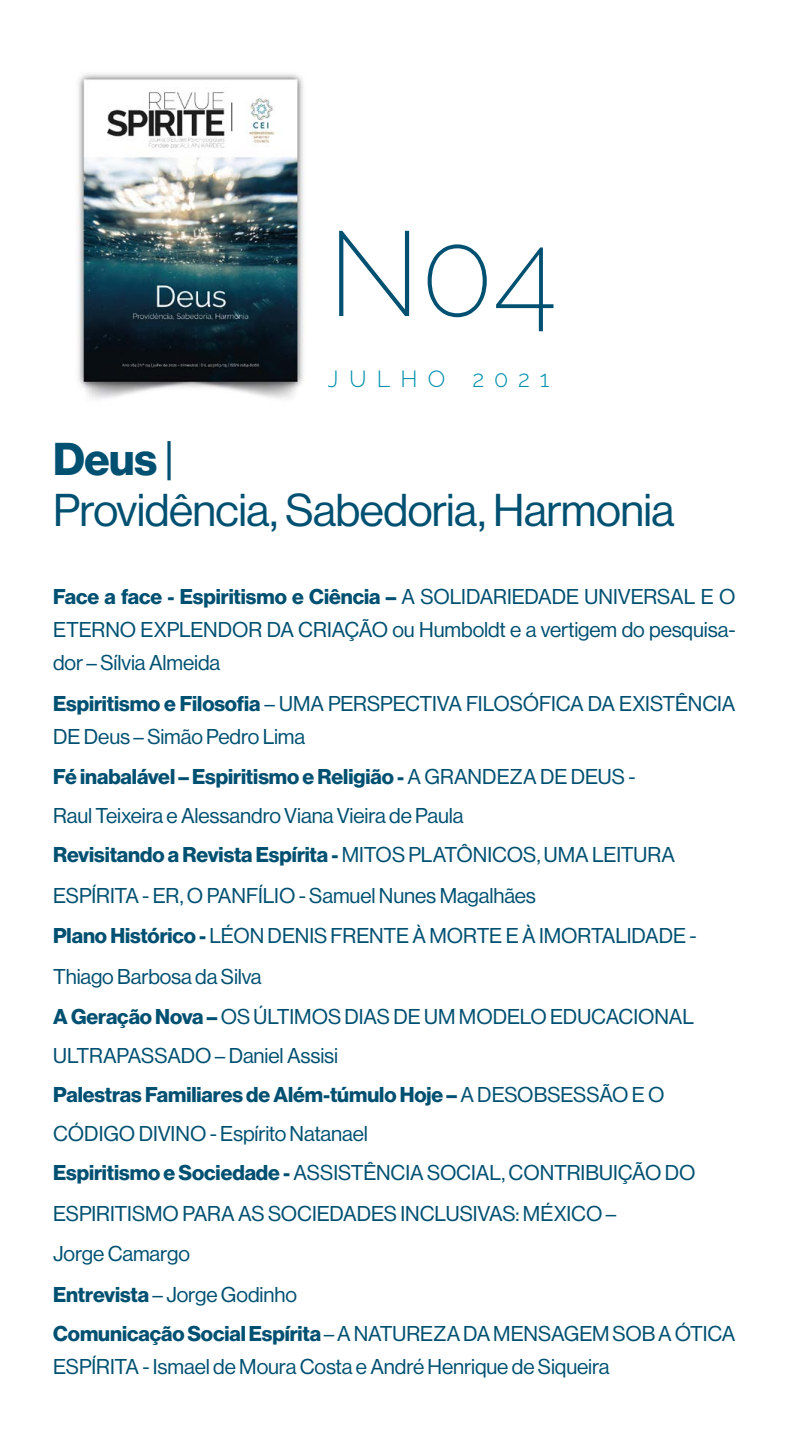
<style>
.page{position:relative;width:810px;height:1440px;background:#fff}
.page>*{position:absolute;margin:0;border:0;box-sizing:border-box;transform-origin:0 0}
.t1{font:200 120px "Raleway";color:#005071}
.t2{font:45px "N Haas Grotesk DS Pro 55 Rg";letter-spacing:-.015em;color:#005071}
.t3{font:45px "N Haas Grotesk DS Pro 75 Bd";color:#005071}
.t4{font:300 23.25px "Raleway";letter-spacing:.435em;color:#0090aa}
.t5{font:21px/39.9px "N Haas Grotesk DS Pro 55 Rg";letter-spacing:-.005em;color:#005071}
.t6{font:21px "N Haas Grotesk DS Pro 75 Bd";color:#005071}
.s1{font-family:"N Haas Grotesk DS Pro 55 Rg"}
.s2{font-family:"N Haas Grotesk DS Pro 75 Bd"}
.s3{font-style:inherit}
</style>
<div class="page">
<img style="left:77px;top:73px;width:227px;height:326px">
<h1 class="t1" style="left:328px;top:203px;width:231px">N04</h1>
<p class="t4" style="left:328px;top:366px;width:223px">JULHO 2021</p>
<h2 class="t3" style="left:53px;top:433px;width:123px">Deus <span class="s1">|</span></h2>
<h2 class="t2" style="left:53px;top:485px;width:623px">Providência, Sabedoria, Harmonia</h2>
<p class="t6" style="left:53px;top:585px;width:684px">Face a face - Espiritismo e Ciência – <span class="s1">A SOLIDARIEDADE UNIVERSAL E O</span></p>
<p class="t5" style="left:53px;top:614px;width:684px;line-height:33px">ETERNO EXPLENDOR DA CRIAÇÃO ou Humboldt e a vertigem do pesquisa&shy;dor – Sílvia Almeida</p>
<p class="t5" style="left:53px;top:687px;width:684px;line-height:33px"><span class="s2">Espiritismo e Filosofia</span> – UMA PERSPECTIVA FILOSÓFICA DA EXISTÊNCIA<br>DE Deus – Simão Pedro Lima</p>
<p class="t6" style="left:53px;top:765px;width:584px">Fé inabalável – Espiritismo e Religião - <span class="s1">A GRANDEZA DE DEUS -</span></p>
<p class="t5" style="left:53px;top:796px;width:412px">Raul Teixeira e Alessandro Viana Vieira de Paula</p>
<p class="t6" style="left:53px;top:843px;width:624px">Revisitando a Revista Espírita - <span class="s1">MITOS PLATÔNICOS, UMA LEITURA</span></p>
<p class="t5" style="left:53px;top:876px;width:645px;line-height:40.1px"><span class="s3">ESPÍRITA -</span> ER, O PANFÍLIO - Samuel Nunes Magalhães<br><span class="s2">Plano Histórico -</span> LÉON DENIS FRENTE À MORTE E À IMORTALIDADE - Thiago Barbosa da Silva<br><span class="s2">A Geração Nova –</span> OS ÚLTIMOS DIAS DE UM MODELO EDUCACIONAL ULTRAPASSADO – Daniel Assisi</p>
<p class="t6" style="left:53px;top:1083px;width:613px">Palestras Familiares de Além-túmulo Hoje – <span class="s1">A DESOBSESSÃO E O</span></p>
<p class="t5" style="left:53px;top:1114px;width:684px">CÓDIGO DIVINO - Espírito Natanael<br><span class="s2">Espiritismo e Sociedade -</span> ASSISTÊNCIA SOCIAL, CONTRIBUIÇÃO DO ESPIRITISMO PARA AS SOCIEDADES INCLUSIVAS: MÉXICO –<br>Jorge Camargo<br><span class="s2">Entrevista</span> – Jorge Godinho<br><span class="s2">Comunicação Social Espírita</span> – A NATUREZA DA MENSAGEM SOB A ÓTICA</p>
<p class="t5" style="left:53px;top:1347px;width:558px">ESPÍRITA - Ismael de Moura Costa e André Henrique de Siqueira</p>
</div>
